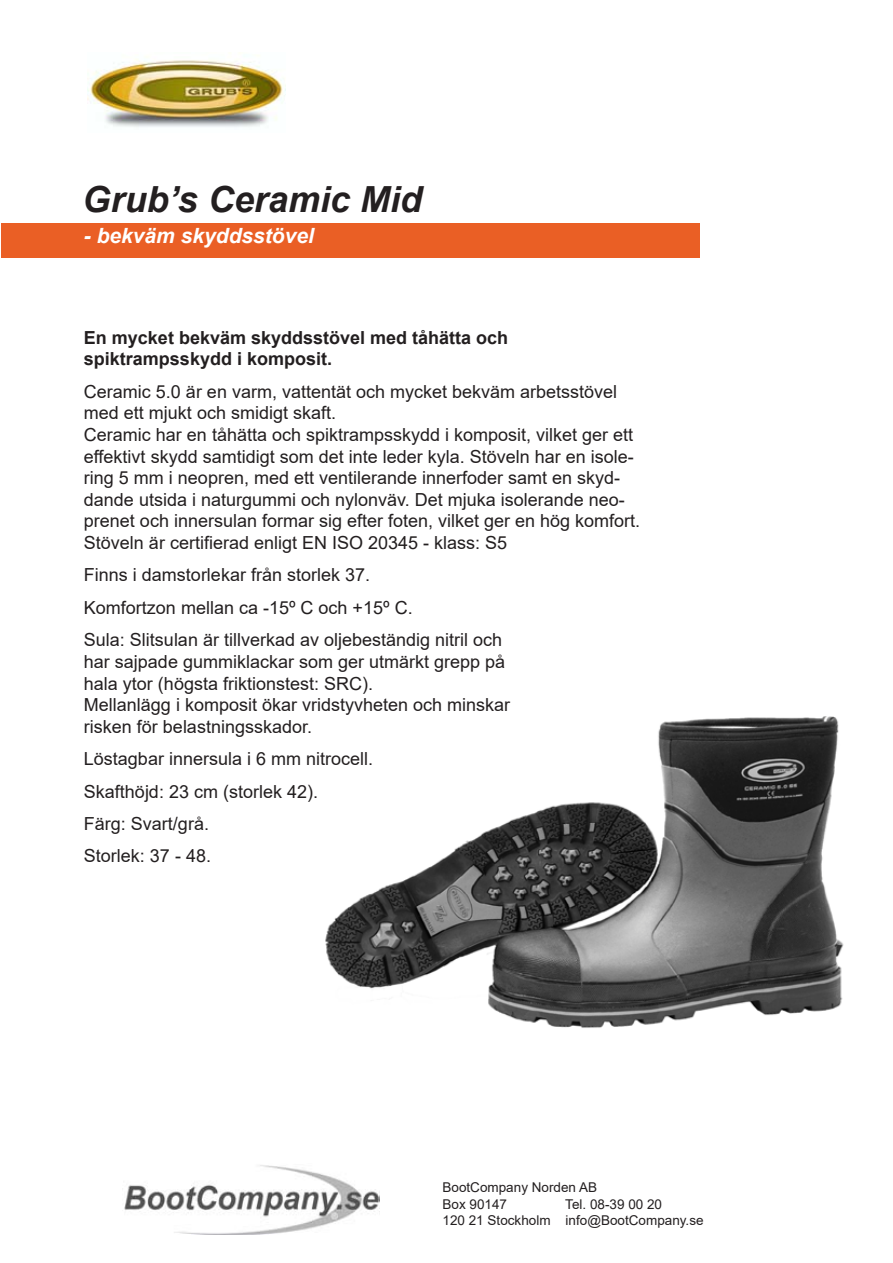
<style>
.page{position:relative;width:893px;height:1263px;background:#fff}
.page>*{position:absolute;margin:0;border:0;box-sizing:border-box;transform-origin:0 0}
.t1{font:italic 700 36px "Arial";color:#231f20}
.t2{font:italic 700 21px "Arial";color:#fff}
.t3{font:18px/21.6px "Arial";color:#231f20}
.t4{font:700 18px/21.6px "Arial";color:#231f20}
.t5{font:13.5px/16.2px "Arial";color:#231f20}
</style>
<div class="page">
<img style="left:325px;top:716px;width:519px;height:312px">
<div style="left:1px;top:223px;width:698px;height:34px;background:#ea5f25"></div>
<img style="left:124px;top:1165px;width:256px;height:70px">
<img style="left:88px;top:59px;width:198px;height:68px">
<h1 class="t1" style="left:83px;top:175px;width:341px">Grub’s Ceramic Mid</h1>
<p class="t2" style="left:84px;top:222px;width:231px">- bekväm skyddsstövel</p>
<p class="t4" style="left:84px;top:327px;width:426px">En mycket bekväm skyddsstövel med tåhätta och spiktrampsskydd i komposit.</p>
<p class="t3" style="left:84px;top:381px;width:558px">Ceramic 5.0 är en varm, vattentät och mycket bekväm arbetsstövel med ett mjukt och smidigt skaft.<br>Ceramic har en tåhätta och spiktrampsskydd i komposit, vilket ger ett effektivt skydd samtidigt som det inte leder kyla. Stöveln har en isole&shy;ring 5 mm i neopren, med ett ventilerande innerfoder samt en skyd&shy;dande utsida i naturgummi och nylonväv. Det mjuka isolerande neo&shy;prenet och innersulan formar sig efter foten, vilket ger en hög komfort.<br>Stöveln är certifierad enligt EN ISO 20345 - klass: S5</p>
<p class="t3" style="left:84px;top:559px;width:420px;line-height:32.4px">Finns i damstorlekar från storlek 37.<br>Komfortzon mellan ca -15º C och +15º C.<br>Sula: Slitsulan är tillverkad av oljebeständig nitril och</p>
<p class="t3" style="left:84px;top:651px;width:428px">har sajpade gummiklackar som ger utmärkt grepp på hala ytor (högsta friktionstest: SRC).<br>Mellanlägg i komposit ökar vridstyvheten och minskar risken för belastningsskador.</p>
<p class="t3" style="left:84px;top:742px;width:291px;line-height:32.4px">Löstagbar innersula i 6 mm nitrocell.<br>Skafthöjd: 23 cm (storlek 42).<br>Färg: Svart/grå.<br>Storlek: 37 - 48.</p>
<p class="t5" style="left:442px;top:1179px;width:156px">BootCompany Norden AB<br>Box 90147</p>
<p class="t5" style="left:442px;top:1195px;width:263px;text-indent:123px">Tel. 08-39 00 20<br>120 21 Stockholm info@BootCompany.se</p>
</div>
